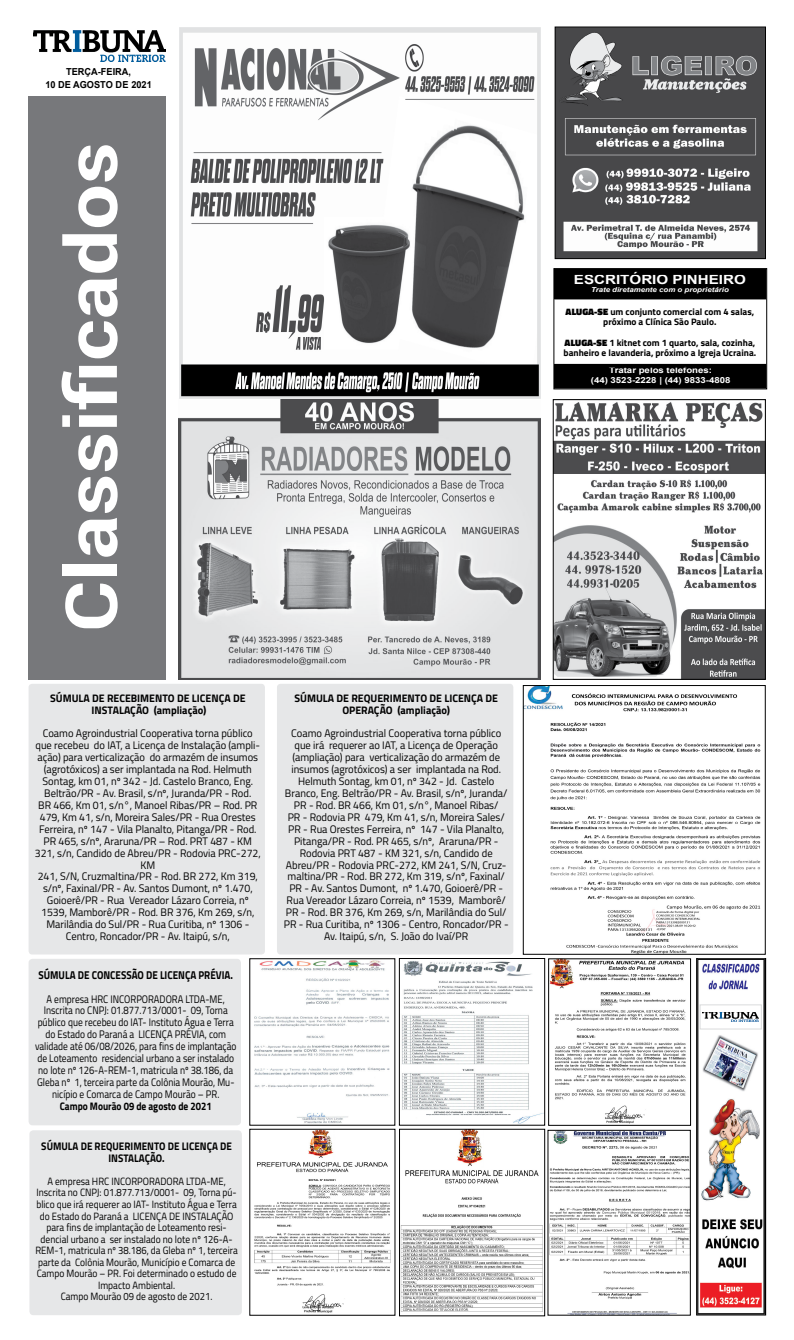
<style>
.page{position:relative;width:794px;height:1340px;background:#fff}
.page>*{position:absolute;margin:0;border:0;box-sizing:border-box;transform-origin:0 0}
.t1{font:700 71.66px "Roboto";color:#fff;scale:1.13 1}
.t2{font:700 13.12px "Arial";color:#fff;scale:1.15 1}
.t3{font:700 11.38px "Titillium Web";color:#000;scale:.87 1}
.t4{font:700 11.03px/11.8px "Titillium Web";color:#000;text-align:center;scale:.89 1}
.t5{font:10.94px/11.9px "Titillium Web";color:#000;text-align:center;scale:.96 1}
.t6{font:10.94px/11.9px "Titillium Web";color:#000;text-align:center;scale:.87 1}
.t7{font:700 10.94px/11.9px "Titillium Web";color:#000;text-align:center;scale:.96 1}
.t8{font:700 10.94px "Titillium Web";color:#000;scale:.87 1}
.t9{font:10.59px/11.5px "Titillium Web";color:#000;text-align:center;scale:.89 1}
.t10{font:700 9.62px/12.2px "Arial";color:#000;text-align:center;scale:.96 1}
.t11{font:700 9.36px/10.3px "Titillium Web";color:#000;text-align:center}
.t12{font:700 8.31px/9.1px "Arial";color:#fff;text-align:center;scale:1.15 1}
.t13{font:italic 700 6.83px "Arial";color:#fff;scale:1.15 1}
.s1{font-weight:900}
</style>
<div class="page">
<div style="left:29px;top:95px;width:137px;height:584px;background:#77787b"></div>
<img style="left:179px;top:28px;width:361px;height:651px">
<img style="left:33px;top:30px;width:132px;height:31px">
<img style="left:557px;top:29px;width:206px;height:228px">
<div style="left:555px;top:27px;width:210px;height:232px;border:1px solid #000"></div>
<div style="left:553px;top:268px;width:214px;height:121px;border:1px solid #000"></div>
<div style="left:555px;top:269px;width:211px;height:30px;background:#000"></div>
<div style="left:555px;top:364px;width:211px;height:24px;background:#000"></div>
<img style="left:699px;top:963px;width:64px;height:345px">
<div style="left:697px;top:958px;width:68px;height:357px;border:1px solid #000"></div>
<div style="left:700px;top:1004px;width:61px;height:25px;background:#fff"></div>
<div style="left:700px;top:1004px;width:61px;height:25px;border:1px solid #dadbdc"></div>
<img style="left:703px;top:1012px;width:55px;height:9px">
<img style="left:555px;top:402px;width:208px;height:275px">
<div style="left:553px;top:399px;width:212px;height:280px;border:1px solid #000"></div>
<div style="left:29px;top:683px;width:236px;height:271px;background:#e6e7e8;border-radius:4px"></div>
<div style="left:29px;top:1130px;width:213px;height:185px;background:#e6e7e8;border-radius:4px"></div>
<div style="left:277px;top:683px;width:236px;height:271px;background:#e6e7e8;border-radius:4px"></div>
<div style="left:29px;top:958px;width:212px;height:167px;background:#e6e7e8;border-radius:4px"></div>
<img style="left:525px;top:687px;width:236px;height:265px">
<div style="left:523px;top:685px;width:242px;height:269px;border:1px solid #000"></div>
<img style="left:254px;top:960px;width:136px;height:163px">
<img style="left:402px;top:961px;width:141px;height:162px">
<div style="left:399px;top:958px;width:146px;height:167px;border:1px solid #000"></div>
<img style="left:254px;top:1131px;width:137px;height:182px">
<img style="left:401px;top:1131px;width:142px;height:181px">
<div style="left:399px;top:1129px;width:146px;height:186px;border:1px solid #000"></div>
<img style="left:550px;top:1132px;width:138px;height:181px">
<img style="left:550px;top:960px;width:136px;height:163px">
<div style="left:548px;top:958px;width:143px;height:167px;border:1px solid #000"></div>
<p class="t10" style="left:45px;top:66px;width:112px">TERÇA-FEIRA,<br>10 DE AGOSTO DE 2021</p>
<h1 class="t1" style="left:41px;top:632px;width:435px;rotate:-90deg">Classificados</h1>
<p class="t7" style="left:50px;top:691px;width:205px">SÚMULA DE RECEBIMENTO DE LICENÇA DE<br>INSTALAÇÃO (ampliação)</p>
<p class="t5" style="left:35px;top:727px;width:237px">Coamo Agroindustrial Cooperativa torna público que recebeu do IAT, a Licença de Instalação (ampli&shy;ação) para verticalização do armazém de insumos (agrotóxicos) a ser implantada na Rod. Helmuth Sontag, km 01, nº 342 - Jd. Castelo Branco, Eng.<br>Beltrão/PR - Av. Brasil, s/nº, Juranda/PR - Rod.<br>BR 466, Km 01, s/n°, Manoel Ribas/PR – Rod. PR 479, Km 41, s/n, Moreira Sales/PR - Rua Orestes Ferreira, nº 147 - Vila Planalto, Pitanga/PR - Rod.<br>PR 465, s/nº, Araruna/PR – Rod. PRT 487 - KM 321, s/n, Candido de Abreu/PR - Rodovia PRC-272, KM<br>241, S/N, Cruzmaltina/PR - Rod. BR 272, Km 319, s/nº, Faxinal/PR - Av. Santos Dumont, nº 1.470, Goioerê/PR - Rua Vereador Lázaro Correia, nº 1539, Mamborê/PR - Rod. BR 376, Km 269, s/n, Marilândia do Sul/PR - Rua Curitiba, nº 1306 - Centro, Roncador/PR - Av. Itaipú, s/n,</p>
<p class="t3" style="left:38px;top:966px;width:225px">SÚMULA DE CONCESSÃO DE LICENÇA PRÉVIA.</p>
<p class="t6" style="left:35px;top:992px;width:233px">A empresa HRC INCORPORADORA LTDA-ME, Inscrita no CNPJ: 01.877.713/0001- 09, Torna público que recebeu do IAT- Instituto Água e Terra do Estado do Paraná a LICENÇA PRÉVIA, com validade até 06/08/2026, para fins de implantação de Loteamento residencial urbano a ser instalado no lote nº 126-A-REM-1, matricula nº 38.186, da Gleba nº 1, terceira parte da Colônia Mourão, Mu&shy;nicípio e Comarca de Campo Mourão – PR.</p>
<p class="t8" style="left:60px;top:1097px;width:176px">Campo Mourão 09 de agosto de 2021</p>
<p class="t4" style="left:41px;top:1139px;width:216px">SÚMULA DE REQUERIMENTO DE LICENÇA DE<br>INSTALAÇÃO.</p>
<p class="t9" style="left:35px;top:1174px;width:229px">A empresa HRC INCORPORADORA LTDA-ME, Inscrita no CNPJ: 01.877.713/0001- 09, Torna pú&shy;blico que irá requerer ao IAT- Instituto Água e Terra do Estado do Paraná a LICENÇA DE INSTALAÇÃO para fins de implantação de Loteamento resi&shy;dencial urbano a ser instalado no lote nº 126-A-REM-1, matricula nº 38.186, da Gleba nº 1, terceira parte da Colônia Mourão, Município e Comarca de Campo Mourão – PR. Foi determinado o estudo de Impacto Ambiental.<br>Campo Mourão 09 de agosto de 2021.</p>
<p class="t7" style="left:294px;top:691px;width:214px">SÚMULA DE REQUERIMENTO DE LICENÇA DE<br>OPERAÇÃO (ampliação)</p>
<p class="t5" style="left:284px;top:727px;width:235px">Coamo Agroindustrial Cooperativa torna público que irá requerer ao IAT, a Licença de Operação (ampliação) para verticalização do armazém de insumos (agrotóxicos) a ser implantada na Rod.<br>Helmuth Sontag, km 01, nº 342 - Jd. Castelo Branco, Eng. Beltrão/PR - Av. Brasil, s/nº, Juranda/ PR - Rod. BR 466, Km 01, s/n°, Manoel Ribas/<br>PR - Rodovia PR 479, Km 41, s/n, Moreira Sales/ PR - Rua Orestes Ferreira, nº 147 - Vila Planalto, Pitanga/PR - Rod. PR 465, s/nº, Araruna/PR - Rodovia PRT 487 - KM 321, s/n, Candido de Abreu/PR - Rodovia PRC-272, KM 241, S/N, Cruz&shy;maltina/PR - Rod. BR 272, Km 319, s/nº, Faxinal/ PR - Av. Santos Dumont, nº 1.470, Goioerê/PR - Rua Vereador Lázaro Correia, nº 1539, Mamborê/ PR - Rod. BR 376, Km 269, s/n, Marilândia do Sul/ PR - Rua Curitiba, nº 1306 - Centro, Roncador/PR - Av. Itaipú, s/n, S. João do Ivaí/PR</p>
<p class="t2" style="left:574px;top:270px;width:151px">ESCRITÓRIO PINHEIRO</p>
<p class="t13" style="left:591px;top:285px;width:121px">Trate diretamente com o proprietário</p>
<p class="t11" style="left:565px;top:306px;width:190px"><span class="s1">ALUGA-SE</span> um conjunto comercial com 4 salas, próximo a Clínica São Paulo.</p>
<p class="t11" style="left:563px;top:336px;width:194px;text-align:left"><span class="s1">ALUGA-SE</span> 1 kitnet com 1 quarto, sala, cozinha, banheiro e lavanderia, próximo a Igreja Ucraina.</p>
<p class="t12" style="left:591px;top:366px;width:123px">Tratar pelos telefones:<br>(44) 3523-2228 | (44) 9833-4808</p>
</div>
